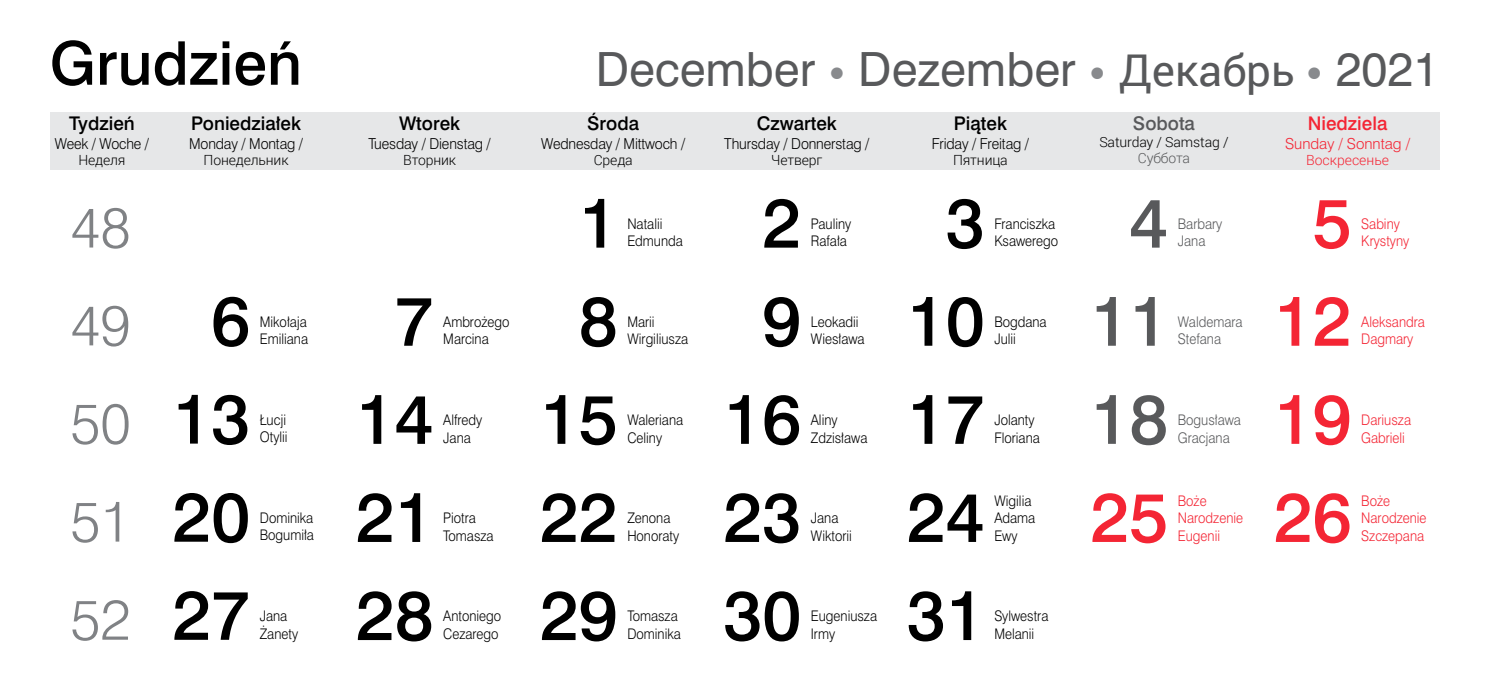
<style>
.page{position:relative;width:1489px;height:695px;background:#fff}
.page>*{position:absolute;margin:0;border:0;box-sizing:border-box;transform-origin:0 0}
.t1{font:64.75px/98px "Swis 721 Md PL";color:#000;text-align:justify}
.t2{font:64.75px/98px "Swis 721 Md PL";color:#f42534;text-align:justify}
.t3{font:64.75px/98px "Swis 721 Md PL";color:#58595b;text-align:justify}
.t4{font:56px "Swis 721 Md PL";color:#000}
.t5{font:52.68px/98px "Swis 721 Lt PL";color:#808285;text-align:justify}
.t6{font:43.75px "Swis 721 PL";color:#58595b}
.t7{font:17.5px "Swis 721 Md PL";color:#000}
.t8{font:17.5px "Swis 721 Md PL";color:#f42534}
.t9{font:17.5px "Swis 721 Md PL";color:#58595b}
.t10{font:14px "Swis 721 Lt PL";letter-spacing:-.01em;color:#000;scale:.94 1}
.t11{font:300 14px "Roboto";letter-spacing:-.01em;color:#000}
.t12{font:14px "Swis 721 Lt PL";color:#f42534}
.t13{font:300 14px "Roboto";color:#f42534}
.t14{font:300 14px "Roboto";letter-spacing:-.01em;color:#58595b}
.t15{font:13.65px/17.5px "Swis 721 Lt PL";color:#000;scale:.9 1}
.t16{font:13.65px/17.5px "Swis 721 Lt PL";color:#f42534;scale:.9 1}
.t17{font:13.65px/17.5px "Swis 721 Lt PL";color:#58595b;scale:.9 1}
.s1{font-family:"Museo Sans 100";color:#888a8d}
.s2{font-family:"Roboto"}
</style>
<div class="page">
<div style="left:50px;top:112px;width:1389px;height:58px;background:#e6e7e8"></div>
<h2 class="t4" style="left:50px;top:27px;width:254px">Grudzień</h2>
<h3 class="t6" style="left:595px;top:40px;width:845px">December <span class="s1">•</span> Dezember <span class="s1">•</span> <span class="s2">Декабрь</span> <span class="s1">•</span> 2021</h3>
<p class="t7" style="left:69px;top:112px;width:67px">Tydzień</p>
<p class="t10" style="left:55px;top:135px;width:102px">Week / Woche /</p>
<p class="t11" style="left:78px;top:150px;width:49px">Неделя</p>
<h3 class="t5" style="left:70px;top:178px;width:62px">48</h3>
<h3 class="t5" style="left:70px;top:275px;width:62px">49<br>50<br>51<br>52</h3>
<p class="t7" style="left:191px;top:112px;width:112px">Poniedziałek</p>
<p class="t10" style="left:189px;top:135px;width:123px">Monday / Montag /</p>
<p class="t11" style="left:203px;top:150px;width:86px">Понедельник</p>
<h1 class="t1" style="left:211px;top:271px;width:40px">6</h1>
<p class="t15" style="left:260px;top:312px;width:55px">Mikołaja<br>Emiliana</p>
<h1 class="t1" style="left:172px;top:369px;width:79px">13<br>20<br>27</h1>
<p class="t15" style="left:260px;top:410px;width:32px">Łucji<br>Otylii</p>
<p class="t15" style="left:260px;top:508px;width:62px">Dominika<br>Bogumiła</p>
<p class="t15" style="left:260px;top:606px;width:44px">Jana<br>Żanety</p>
<p class="t7" style="left:399px;top:112px;width:63px">Wtorek</p>
<p class="t10" style="left:368px;top:135px;width:131px">Tuesday / Dienstag /</p>
<p class="t11" style="left:403px;top:150px;width:54px">Вторник</p>
<p class="t7" style="left:587px;top:112px;width:53px">Środa</p>
<p class="t10" style="left:541px;top:135px;width:155px">Wednesday / Mittwoch /</p>
<p class="t11" style="left:593px;top:150px;width:40px">Среда</p>
<p class="t7" style="left:756px;top:112px;width:82px">Czwartek</p>
<p class="t10" style="left:724px;top:135px;width:156px">Thursday / Donnerstag /</p>
<p class="t11" style="left:771px;top:150px;width:53px">Четверг</p>
<p class="t7" style="left:953px;top:112px;width:55px">Piątek</p>
<p class="t10" style="left:931px;top:135px;width:105px">Friday / Freitag /</p>
<p class="t11" style="left:953px;top:150px;width:56px">Пятница</p>
<p class="t9" style="left:1132px;top:112px;width:63px">Sobota</p>
<p class="t11" style="left:1099px;top:132px;width:131px">Saturday / Samstag /</p>
<p class="t14" style="left:1137px;top:148px;width:54px">Суббота</p>
<p class="t8" style="left:1307px;top:112px;width:81px">Niedziela</p>
<p class="t12" style="left:1284px;top:135px;width:126px">Sunday / Sonntag /</p>
<p class="t13" style="left:1305px;top:150px;width:85px">Воскресенье</p>
<h1 class="t1" style="left:395px;top:271px;width:40px">7</h1>
<p class="t15" style="left:443px;top:313px;width:75px">Ambrożego<br>Marcina</p>
<h1 class="t1" style="left:356px;top:369px;width:79px">14<br>21<br>28</h1>
<p class="t15" style="left:443px;top:411px;width:45px">Alfredy<br>Jana</p>
<p class="t15" style="left:443px;top:509px;width:58px">Piotra<br>Tomasza</p>
<p class="t15" style="left:443px;top:607px;width:66px">Antoniego<br>Cezarego</p>
<h1 class="t1" style="left:579px;top:173px;width:40px">1</h1>
<p class="t15" style="left:627px;top:215px;width:63px">Natalii<br>Edmunda</p>
<h1 class="t1" style="left:579px;top:271px;width:40px">8</h1>
<p class="t15" style="left:627px;top:313px;width:69px">Marii<br>Wirgiliusza</p>
<h1 class="t1" style="left:540px;top:369px;width:79px">15<br>22<br>29</h1>
<p class="t15" style="left:627px;top:411px;width:64px">Waleriana<br>Celiny</p>
<p class="t15" style="left:627px;top:509px;width:59px">Zenona<br>Honoraty</p>
<p class="t15" style="left:627px;top:607px;width:61px">Tomasza<br>Dominika</p>
<h1 class="t1" style="left:762px;top:173px;width:40px">2</h1>
<p class="t15" style="left:810px;top:215px;width:46px">Pauliny<br>Rafała</p>
<h1 class="t1" style="left:762px;top:271px;width:40px">9</h1>
<p class="t15" style="left:810px;top:313px;width:61px">Leokadii<br>Wiesława</p>
<h1 class="t1" style="left:723px;top:369px;width:79px">16<br>23<br>30</h1>
<p class="t15" style="left:810px;top:411px;width:64px">Aliny<br>Zdzisława</p>
<p class="t15" style="left:810px;top:509px;width:47px">Jana<br>Wiktorii</p>
<p class="t15" style="left:810px;top:607px;width:75px">Eugeniusza<br>Irmy</p>
<h1 class="t1" style="left:906px;top:173px;width:79px;text-indent:39px">3<br>10<br>17<br>24<br>31</h1>
<p class="t15" style="left:994px;top:215px;width:72px">Franciszka<br>Ksawerego</p>
<p class="t15" style="left:994px;top:313px;width:60px">Bogdana<br>Julii</p>
<p class="t15" style="left:994px;top:411px;width:52px">Jolanty<br>Floriana</p>
<p class="t15" style="left:994px;top:491px;width:47px">Wigilia<br>Adama<br>Ewy</p>
<p class="t15" style="left:994px;top:607px;width:62px">Sylwestra<br>Melanii</p>
<h1 class="t3" style="left:1090px;top:173px;width:79px;text-indent:39px">4<br>11<br>18</h1>
<p class="t17" style="left:1177px;top:215px;width:51px">Barbary<br>Jana</p>
<p class="t17" style="left:1177px;top:313px;width:73px">Waldemara<br>Stefana</p>
<p class="t17" style="left:1177px;top:411px;width:72px">Bogusława<br>Gracjana</p>
<h1 class="t2" style="left:1090px;top:467px;width:79px">25</h1>
<p class="t16" style="left:1177px;top:491px;width:74px">Boże<br>Narodzenie<br>Eugenii</p>
<h1 class="t2" style="left:1312px;top:173px;width:40px">5</h1>
<p class="t16" style="left:1361px;top:215px;width:44px">Sabiny</p>
<p class="t16" style="left:1361px;top:232px;width:55px">Krystyny</p>
<h1 class="t2" style="left:1273px;top:271px;width:79px">12<br>19<br>26</h1>
<p class="t16" style="left:1361px;top:313px;width:72px">Aleksandra<br>Dagmary</p>
<p class="t16" style="left:1361px;top:411px;width:57px">Dariusza<br>Gabrieli</p>
<p class="t16" style="left:1361px;top:491px;width:74px">Boże<br>Narodzenie<br>Szczepana</p>
</div>
